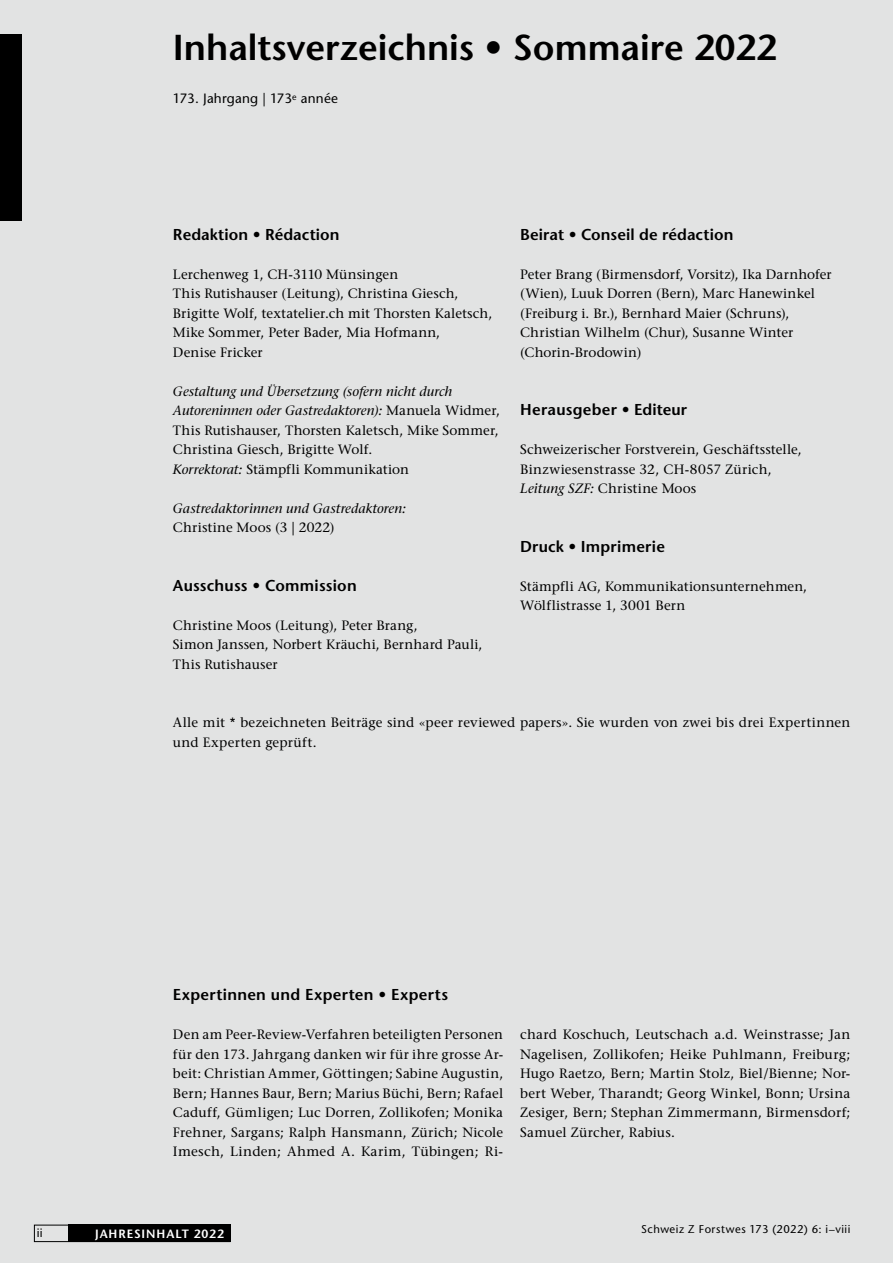
<style>
.page{position:relative;width:893px;height:1263px;background:#e2e3e3}
.page>*{position:absolute;margin:0;border:0;box-sizing:border-box;transform-origin:0 0}
.t1{font:600 36px "Stone Sans Std";color:#000}
.t2{font:600 15.75px "Stone Sans Std";letter-spacing:.01em;color:#000}
.t3{font:500 13.5px/19.5px "Stone Serif Std";letter-spacing:.01em;color:#000}
.t4{font:italic 500 13.5px "Stone Serif Std";letter-spacing:.005em;color:#000}
.t5{font:500 13.5px "Stone Sans Std";letter-spacing:.015em;color:#000}
.t6{font:600 12px "Stone Sans Std";letter-spacing:.08em;color:#fff}
.t7{font:500 12px "Stone Sans Std";color:#000}
.t8{font:500 11.25px "Stone Sans Std";letter-spacing:.045em;color:#000}
.s1{font-style:italic}
</style>
<div class="page">
<div style="left:34px;top:1225px;width:196px;height:17px;border:1px solid #000"></div>
<div style="left:0;top:34px;width:21px;height:186px;background:#000"></div>
<div style="left:68px;top:1225px;width:162px;height:17px;background:#000"></div>
<h1 class="t1" style="left:173px;top:26px;width:605px">Inhaltsverzeichnis • Sommaire 2022</h1>
<p class="t5" style="left:173px;top:90px;width:167px">173. Jahrgang | 173<sup>e</sup> année</p>
<p class="t2" style="left:173px;top:225px;width:168px">Redaktion • Rédaction</p>
<p class="t3" style="left:173px;top:264px;width:321px">Lerchenweg 1, CH-3110 Münsingen<br>This Rutishauser (Leitung), Christina Giesch, Brigitte Wolf, textatelier.ch mit Thorsten Kaletsch, Mike Sommer, Peter Bader, Mia Hofmann,<br>Denise Fricker</p>
<p class="t3" style="left:173px;top:381px;width:329px"><span class="s1">Gestaltung und Übersetzung (sofern nicht durch Autoreninnen oder Gastredaktoren):</span> Manuela Widmer, This Rutishauser, Thorsten Kaletsch, Mike Sommer, Christina Giesch, Brigitte Wolf.<br><span class="s1">Korrektorat:</span> Stämpfli Kommunikation</p>
<p class="t4" style="left:173px;top:500px;width:235px">Gastredaktorinnen und Gastredaktoren:</p>
<p class="t3" style="left:173px;top:518px;width:163px">Christine Moos (3 | 2022)</p>
<p class="t2" style="left:173px;top:576px;width:185px">Ausschuss • Commission</p>
<p class="t3" style="left:173px;top:615px;width:311px">Christine Moos (Leitung), Peter Brang,<br>Simon Janssen, Norbert Kräuchi, Bernhard Pauli,<br>This Rutishauser</p>
<p class="t2" style="left:520px;top:225px;width:215px">Beirat • Conseil de rédaction</p>
<p class="t3" style="left:520px;top:264px;width:313px">Peter Brang (Birmensdorf, Vorsitz), Ika Darnhofer (Wien), Luuk Dorren (Bern), Marc Hanewinkel (Freiburg i. Br.), Bernhard Maier (Schruns), Christian Wilhelm (Chur), Susanne Winter (Chorin-Brodowin)</p>
<p class="t2" style="left:520px;top:400px;width:168px">Herausgeber • Editeur</p>
<p class="t3" style="left:520px;top:440px;width:283px">Schweizerischer Forstverein, Geschäftsstelle,<br>Binzwiesenstrasse 32, CH-8057 Zürich,<br><span class="s1">Leitung SZF:</span> Christine Moos</p>
<p class="t2" style="left:520px;top:537px;width:146px">Druck • Imprimerie</p>
<p class="t3" style="left:520px;top:576px;width:288px">Stämpfli AG, Kommunikationsunternehmen,<br>Wölflistrasse 1, 3001 Bern</p>
<p class="t3" style="left:173px;top:713px;width:679px">Alle mit * bezeichneten Beiträge sind «peer reviewed papers». Sie wurden von zwei bis drei Expertinnen und Experten geprüft.</p>
<p class="t7" style="left:37px;top:1226px;width:7px">ii</p>
<p class="t2" style="left:173px;top:985px;width:277px">Expertinnen und Experten • Experts</p>
<p class="t3" style="left:173px;top:1025px;width:332px;text-align:justify">Den am Peer-Review-Verfahren beteiligten Personen für den 173. Jahrgang danken wir für ihre grosse Ar&shy;beit: Christian Ammer, Göttingen; Sabine Augustin, Bern; Hannes Baur, Bern; Marius Büchi, Bern; Rafael Caduff, Gümligen; Luc Dorren, Zollikofen; Monika Frehner, Sargans; Ralph Hansmann, Zürich; Nicole Imesch, Linden; Ahmed A. Karim, Tübingen; Ri-</p>
<p class="t3" style="left:520px;top:1025px;width:332px;text-align:justify">chard Koschuch, Leutschach a.d. Weinstrasse; Jan Nagelisen, Zollikofen; Heike Puhlmann, Freiburg; Hugo Raetzo, Bern; Martin Stolz, Biel/Bienne; Nor&shy;bert Weber, Tharandt; Georg Winkel, Bonn; Ursina Zesiger, Bern; Stephan Zimmermann, Birmensdorf; Samuel Zürcher, Rabius.</p>
<p class="t6" style="left:95px;top:1226px;width:130px">JAHRESINHALT 2022</p>
<p class="t8" style="left:641px;top:1222px;width:211px">Schweiz Z Forstwes 173 (2022) 6: i–viii</p>
</div>
